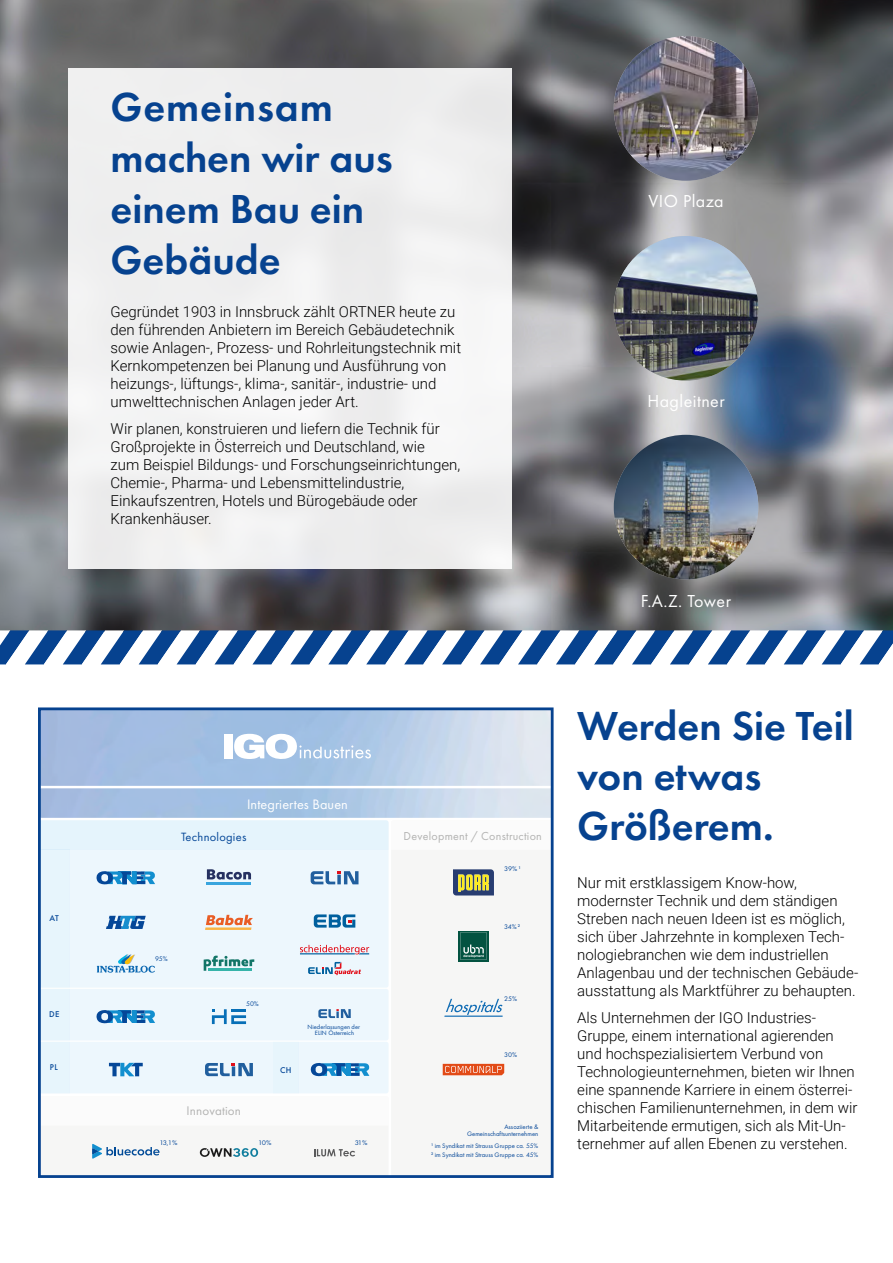
<style>
.page{position:relative;width:893px;height:1263px;background:#fff}
.page>*{position:absolute;margin:0;border:0;box-sizing:border-box;transform-origin:0 0}
.H_II{font:600 42px/51px "Futura PT";color:#06428f}
.Projekttitel{font:18px "Futura PT";letter-spacing:.025em;color:#fff}
.BROT{font:300 15px/18px "Roboto";color:#000}
.t1{font:14.25px "Futura PT";letter-spacing:.005em;color:#fff}
.t2{font:13.05px "Futura PT";letter-spacing:.01em;color:#b3b3b2}
.t3{font:12.45px "Futura PT";letter-spacing:.02em;color:#054798}
.t4{font:12px "Futura PT";letter-spacing:.02em;color:#b3b3b2}
.t5{font:500 8.7px "Futura PT";letter-spacing:.04em;color:#054798}
.t6{font:6.9px "Futura PT";letter-spacing:-.04em;color:#054798}
.t7{font:6.9px "Futura PT";letter-spacing:-.04em;color:#054798;scale:1.09 1}
.t8{font:6.9px "Futura PT";letter-spacing:-.04em;color:#054798;scale:1.04 1}
.t9{font:6.6px/6.9px "Futura PT";color:#054798;text-align:right}
.t10{font:6.45px/6.9px "Futura PT";color:#054798;text-align:center}
</style>
<div class="page">
<img style="left:0;top:0;width:893px;height:630px">
<div style="left:68px;top:68px;width:444px;height:500px;background:#efefef"></div>
<img style="left:614px;top:36px;width:144px;height:145px;border-radius:72px">
<img style="left:614px;top:236px;width:144px;height:145px;border-radius:72px">
<img style="left:614px;top:435px;width:144px;height:144px;border-radius:72px">
<div style="left:39px;top:1096px;width:350px;height:80px;background:#f6f6f5;border-radius:2px"></div>
<svg style="left:42px;top:711px;width:508px;height:383px"></svg>
<svg style="left:92px;top:1144px;width:68px;height:15px"></svg>
<svg style="left:200px;top:1148px;width:58px;height:9px"></svg>
<svg style="left:314px;top:1149px;width:41px;height:7px"></svg>
<div style="left:38px;top:707px;width:516px;height:471px;border:3px solid #06428f"></div>
<svg style="left:0;top:630px;width:893px;height:34px"></svg>
<hr style="left:446px;top:0;width:1px;height:1263px;background:#000">
<p class="H_II" style="left:111px;top:81px;width:284px">Gemeinsam machen wir aus einem Bau ein<br>Gebäude</p>
<p class="BROT" style="left:111px;top:302px;width:352px">Gegründet 1903 in Innsbruck zählt ORTNER heute zu den führenden Anbietern im Bereich Gebäudetechnik sowie Anlagen-, Prozess- und Rohrleitungstechnik mit Kernkompetenzen bei Planung und Ausführung von heizungs-, lüftungs-, klima-, sanitär-, industrie- und umwelttechnischen Anlagen jeder Art.</p>
<p class="BROT" style="left:111px;top:419px;width:351px">Wir planen, konstruieren und liefern die Technik für Großprojekte in Österreich und Deutschland, wie<br>zum Beispiel Bildungs- und Forschungseinrichtungen, Chemie-, Pharma- und Lebensmittelindustrie, Einkaufszentren, Hotels und Bürogebäude oder Krankenhäuser.</p>
<p class="Projekttitel" style="left:648px;top:191px;width:77px">VIO Plaza</p>
<p class="Projekttitel" style="left:647px;top:390px;width:79px">Hagleitner</p>
<p class="Projekttitel" style="left:641px;top:590px;width:92px">F.A.Z. Tower</p>
<p class="t1" style="left:247px;top:795px;width:102px">Integriertes Bauen</p>
<p class="t3" style="left:181px;top:829px;width:67px">Technologies</p>
<p class="t4" style="left:404px;top:828px;width:140px">Development / Construction</p>
<p class="t5" style="left:50px;top:913px;width:11px">AT</p>
<p class="t5" style="left:49px;top:1009px;width:12px">DE</p>
<p class="t6" style="left:155px;top:955px;width:14px">95%</p>
<p class="t6" style="left:246px;top:1000px;width:14px">50%</p>
<p class="t5" style="left:50px;top:1062px;width:9px">PL</p>
<p class="t5" style="left:280px;top:1064px;width:13px">CH</p>
<p class="t2" style="left:187px;top:1102px;width:56px">Innovation</p>
<p class="t10" style="left:308px;top:1023px;width:54px">Niederlassungen der<br>ELIN Österreich</p>
<p class="t7" style="left:160px;top:1139px;width:18px">13,1%</p>
<p class="t7" style="left:258px;top:1139px;width:14px">10%</p>
<p class="t7" style="left:355px;top:1139px;width:13px">31%</p>
<p class="t8" style="left:504px;top:865px;width:17px">39% <sup>1</sup></p>
<p class="t6" style="left:504px;top:922px;width:17px">34% <sup>2</sup></p>
<p class="t6" style="left:504px;top:994px;width:14px">25%</p>
<p class="t6" style="left:504px;top:1050px;width:14px">30%</p>
<p class="t9" style="left:467px;top:1123px;width:73px">Assoziierte &amp;<br>Gemeinschaftsunternehmen</p>
<p class="t9" style="left:431px;top:1141px;width:109px;line-height:9.1px;text-align:left"><sup>1</sup> im Syndikat mit Strauss Gruppe ca. 55%<br><sup>2</sup> im Syndikat mit Strauss Gruppe ca. 45%</p>
<p class="H_II" style="left:577px;top:700px;width:278px;line-height:50.4px">Werden Sie Teil von etwas<br>Größerem.</p>
<p class="BROT" style="left:577px;top:873px;width:283px">Nur mit erstklassigem Know-how, modernster Technik und dem ständigen Streben nach neuen Ideen ist es möglich, sich über Jahrzehnte in komplexen Tech&shy;nologiebranchen wie dem industriellen Anlagenbau und der technischen Gebäude&shy;ausstattung als Marktführer zu behaupten.</p>
<p class="BROT" style="left:577px;top:1008px;width:282px">Als Unternehmen der IGO Industries-Gruppe, einem international agierenden und hochspezialisiertem Verbund von Technologieunternehmen, bieten wir Ihnen eine spannende Karriere in einem österrei&shy;chischen Familienunternehmen, in dem wir Mitarbeitende ermutigen, sich als Mit-Un&shy;ternehmer auf allen Ebenen zu verstehen.</p>
</div>
